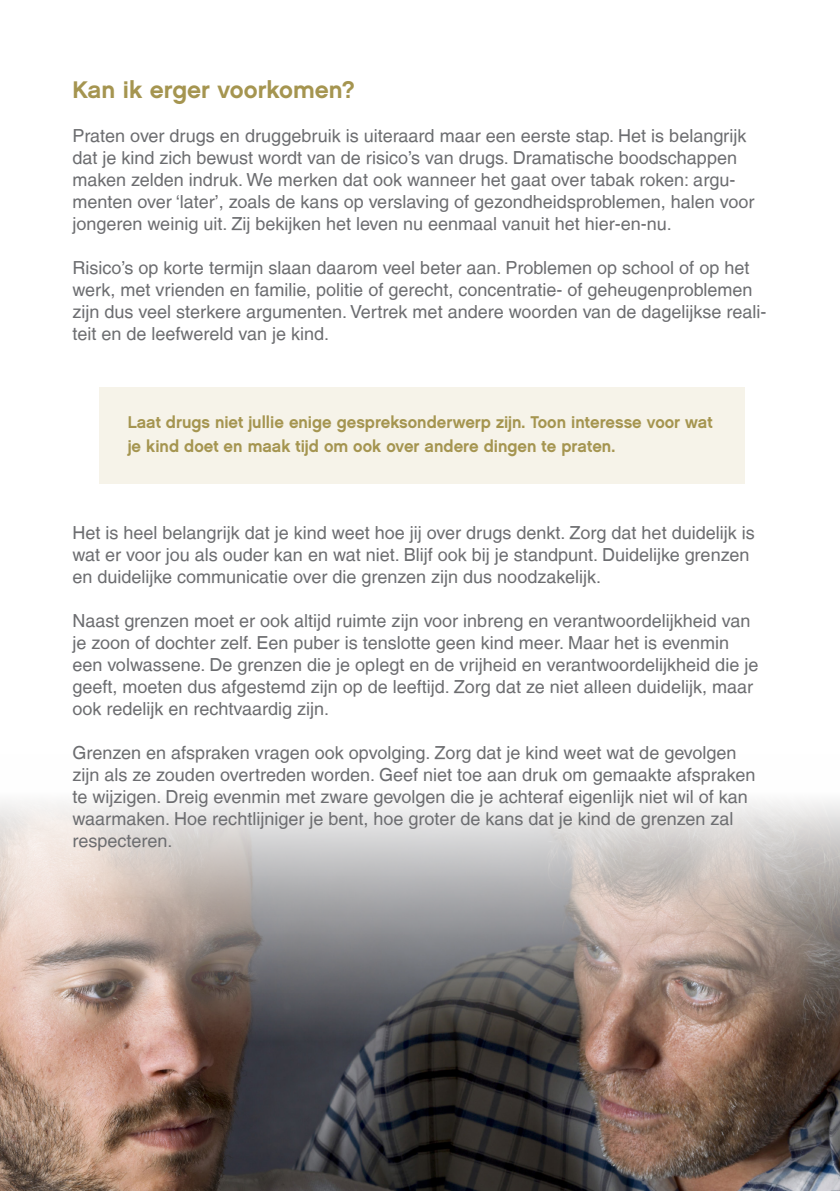
<style>
.page{position:relative;width:840px;height:1191px;background:#fff}
.page>*{position:absolute;margin:0;border:0;box-sizing:border-box;transform-origin:0 0}
.Titels_zwart{font:24px "Chalet New York Nineteen Sixty";color:#a59550}
.Broodtekst{font:18px/22px "Helvetica LT";color:#6c6d70}
.Kaderstuk_2{font:17px/24px "Chalet New York Nineteen Sixty";color:#a59550;scale:.96 1}
</style>
<div class="page">
<img style="left:0;top:801px;width:839px;height:390px">
<div style="left:99px;top:387px;width:645px;height:96px;background:#f6f3e9"></div>
<hr style="left:839px;top:0;width:1px;height:1191px;background:#c0ad5e">
<p class="Titels_zwart" style="left:72px;top:75px;width:284px">Kan ik erger voorkomen?</p>
<p class="Broodtekst" style="left:72px;top:125px;width:683px">Praten over drugs en druggebruik is uiteraard maar een eerste stap. Het is belangrijk dat je kind zich bewust wordt van de risico’s van drugs. Dramatische boodschappen maken zelden indruk. We merken dat ook wanneer het gaat over tabak roken: argu&shy;menten over ‘later’, zoals de kans op verslaving of gezondheidsproblemen, halen voor jongeren weinig uit. Zij bekijken het leven nu eenmaal vanuit het hier-en-nu.</p>
<p class="Broodtekst" style="left:72px;top:257px;width:695px">Risico’s op korte termijn slaan daarom veel beter aan. Problemen op school of op het werk, met vrienden en familie, politie of gerecht, concentratie- of geheugenproblemen zijn dus veel sterkere argumenten. Vertrek met andere woorden van de dagelijkse reali&shy;teit en de leefwereld van je kind.</p>
<p class="Kaderstuk_2" style="left:128px;top:410px;width:610px">Laat drugs niet jullie enige gespreksonderwerp zijn. Toon interesse voor wat je kind doet en maak tijd om ook over andere dingen te praten.</p>
<p class="Broodtekst" style="left:72px;top:521px;width:683px">Het is heel belangrijk dat je kind weet hoe jij over drugs denkt. Zorg dat het duidelijk is wat er voor jou als ouder kan en wat niet. Blijf ook bij je standpunt. Duidelijke grenzen en duidelijke communicatie over die grenzen zijn dus noodzakelijk.</p>
<p class="Broodtekst" style="left:72px;top:609px;width:687px">Naast grenzen moet er ook altijd ruimte zijn voor inbreng en verantwoordelijkheid van je zoon of dochter zelf. Een puber is tenslotte geen kind meer. Maar het is evenmin een volwassene. De grenzen die je oplegt en de vrijheid en verantwoordelijkheid die je geeft, moeten dus afgestemd zijn op de leeftijd. Zorg dat ze niet alleen duidelijk, maar ook redelijk en rechtvaardig zijn.</p>
<p class="Broodtekst" style="left:72px;top:741px;width:684px">Grenzen en afspraken vragen ook opvolging. Zorg dat je kind weet wat de gevolgen zijn als ze zouden overtreden worden. Geef niet toe aan druk om gemaakte afspraken te wijzigen. Dreig evenmin met zware gevolgen die je achteraf eigenlijk niet wil of kan waarmaken. Hoe rechtlijniger je bent, hoe groter de kans dat je kind de grenzen zal respecteren.</p>
</div>
